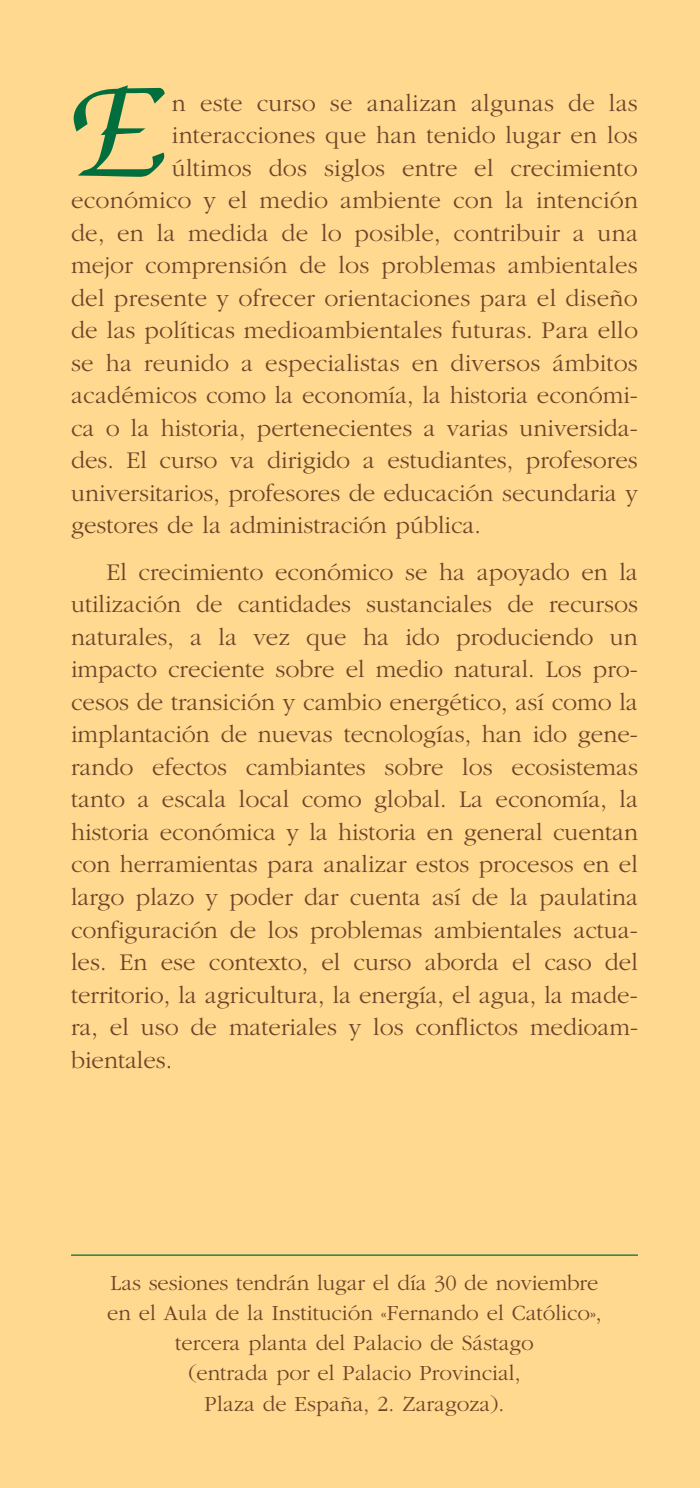
<style>
.page{position:relative;width:700px;height:1488px;background:#ffd98f}
.page>*{position:absolute;margin:0;border:0;box-sizing:border-box;transform-origin:0 0}
.t1{font:italic 500 153.75px "Zapf Chancery";color:#006f3d}
.t2{font:300 25px/32.5px "Garamond";letter-spacing:.01em;color:#6b4529;text-align:justify}
.t3{font:300 22.5px/30px "Garamond";color:#6b4529;text-align:center}
</style>
<div class="page">
<hr style="left:71px;top:1254px;width:567px;height:1px;background:#006f3d">
<p class="t1" style="left:62px;top:66px;width:97px">E</p>
<p class="t2" style="left:172px;top:88px;width:468px">n este curso se analizan algunas de las</p>
<p class="t2" style="left:172px;top:121px;width:468px">interacciones que han tenido lugar en los</p>
<p class="t2" style="left:172px;top:153px;width:467px">últimos dos siglos entre el crecimiento</p>
<p class="t2" style="left:71px;top:186px;width:568px">económico y el medio ambiente con la intención</p>
<p class="t2" style="left:71px;top:218px;width:568px">de, en la medida de lo posible, contribuir a una</p>
<p class="t2" style="left:71px;top:251px;width:568px">mejor comprensión de los problemas ambientales</p>
<p class="t2" style="left:71px;top:283px;width:568px">del presente y ofrecer orientaciones para el diseño</p>
<p class="t2" style="left:71px;top:316px;width:569px">de las políticas medioambientales futuras. Para ello</p>
<p class="t2" style="left:71px;top:348px;width:568px">se ha reunido a especialistas en diversos ámbitos</p>
<p class="t2" style="left:71px;top:381px;width:568px">académicos como la economía, la historia económi-</p>
<p class="t2" style="left:71px;top:413px;width:568px">ca o la historia, pertenecientes a varias universida-</p>
<p class="t2" style="left:71px;top:446px;width:568px">des. El curso va dirigido a estudiantes, profesores</p>
<p class="t2" style="left:71px;top:478px;width:568px">universitarios, profesores de educación secundaria y</p>
<p class="t2" style="left:71px;top:511px;width:412px">gestores de la administración pública.</p>
<p class="t2" style="left:71px;top:557px;width:568px;text-indent:35px">El crecimiento económico se ha apoyado en la utilización de cantidades sustanciales de recursos naturales, a la vez que ha ido produciendo un impacto creciente sobre el medio natural. Los pro&shy;cesos de transición y cambio energético, así como la implantación de nuevas tecnologías, han ido gene&shy;rando efectos cambiantes sobre los ecosistemas tanto a escala local como global. La economía, la historia económica y la historia en general cuentan con herramientas para analizar estos procesos en el largo plazo y poder dar cuenta así de la paulatina configuración de los problemas ambientales actua&shy;les. En ese contexto, el curso aborda el caso del territorio, la agricultura, la energía, el agua, la made&shy;ra, el uso de materiales y los conflictos medioam&shy;bientales.</p>
<p class="t3" style="left:107px;top:1270px;width:496px">Las sesiones tendrán lugar el día 30 de noviembre en el Aula de la Institución «Fernando el Católico», tercera planta del Palacio de Sástago<br>(entrada por el Palacio Provincial,<br>Plaza de España, 2. Zaragoza).</p>
</div>
